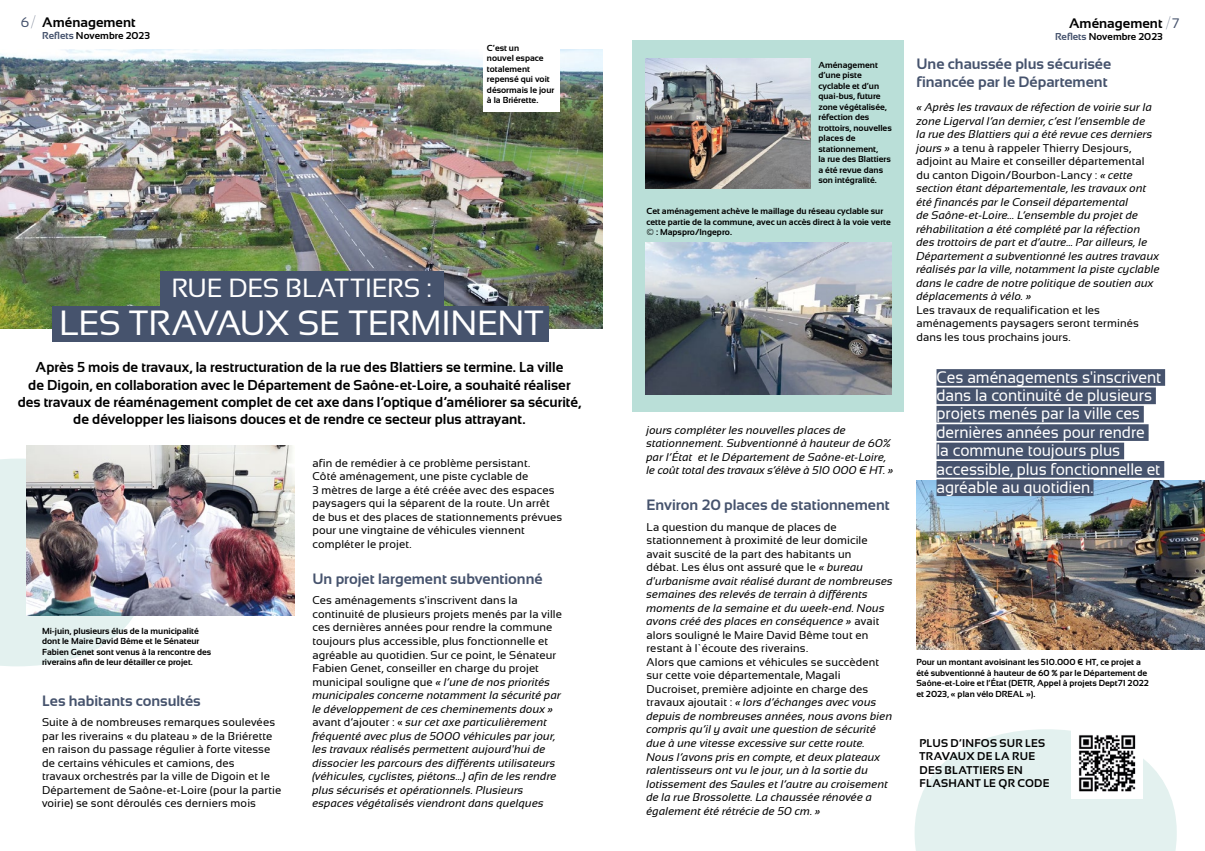
<style>
.page{position:relative;width:1205px;height:851px;background:#fff}
.page>*{position:absolute;margin:0;border:0;box-sizing:border-box;transform-origin:0 0}
.t1{font:35px "Sansation";letter-spacing:-.01em;color:#fff}
.t2{font:26.25px "Sansation";letter-spacing:-.01em;color:#fff}
.t3{font:16.62px/18.4px "Sansation";letter-spacing:-.005em;color:#fff;scale:.94 1}
.t4{font:700 15px/18px "Sansation";color:#46536d}
.t5{font:700 14.38px/17.2px "Sansation";color:#000;text-align:center}
.t6{font:700 13.75px "Sansation";color:#000}
.t7{font:13.75px "Sansation";color:#46536d}
.t8{font:italic 11.25px/13.5px "Sansation";letter-spacing:.01em;color:#000}
.t9{font:11.25px/13.5px "Sansation";letter-spacing:.01em;color:#000}
.t10{font:700 11.25px/13.5px "Sansation";letter-spacing:.02em;color:#000}
.t11{font:700 10px "Sansation";color:#000}
.t12{font:700 8.75px/10.5px "Sansation";color:#000}
.s1{font-family:"Hiragino Sans W0"}
.s2{font-family:"Hiragino Sans W0";font-weight:400;color:#46536d}
.s3{font-weight:400;color:#46536d}
.s4{color:#46536d}
.s5{font-style:normal}
</style>
<div class="page">
<img style="left:0;top:50px;width:602px;height:278px">
<svg style="left:914px;top:729px;width:263px;height:121px"></svg>
<svg style="left:0;top:458px;width:134px;height:208px;background:#e6f2f1"></svg>
<div style="left:632px;top:40px;width:272px;height:371px;background:#badfd8"></div>
<div style="left:161px;top:271px;width:283px;height:36px;background:#46536d"></div>
<div style="left:52px;top:306px;width:496px;height:35px;background:#46536d"></div>
<div style="left:483px;top:41px;width:77px;height:70px;background:#fff"></div>
<img style="left:1072px;top:729px;width:70px;height:69px">
<img style="left:645px;top:242px;width:246px;height:152px">
<img style="left:26px;top:446px;width:269px;height:170px">
<img style="left:916px;top:480px;width:289px;height:169px">
<div style="left:936px;top:369px;width:229px;height:17px;background:#46536d"></div>
<div style="left:936px;top:387px;width:220px;height:17px;background:#46536d"></div>
<div style="left:936px;top:406px;width:208px;height:16px;background:#46536d"></div>
<div style="left:936px;top:424px;width:212px;height:17px;background:#46536d"></div>
<div style="left:936px;top:442px;width:188px;height:17px;background:#46536d"></div>
<div style="left:936px;top:461px;width:228px;height:16px;background:#46536d"></div>
<div style="left:936px;top:479px;width:157px;height:17px;background:#46536d"></div>
<img style="left:645px;top:58px;width:165px;height:130px">
<p class="t7" style="left:21px;top:15px;width:16px">6 <span class="s1">/</span></p>
<p class="t6" style="left:1069px;top:15px;width:112px">Aménagement <span class="s2">/</span> <span class="s3">7</span></p>
<p class="t11" style="left:1055px;top:31px;width:109px"><span class="s4">Reflets</span> Novembre 2023</p>
<p class="t6" style="left:42px;top:14px;width:95px">Aménagement</p>
<p class="t11" style="left:42px;top:30px;width:109px"><span class="s4">Reflets</span> Novembre 2023</p>
<p class="t12" style="left:487px;top:43px;width:69px">C’est un<br>nouvel espace totalement repensé qui voit désormais le jour à la Briérette.</p>
<h2 class="t2" style="left:171px;top:273px;width:262px">RUE DES BLATTIERS :</h2>
<h1 class="t1" style="left:59px;top:303px;width:487px">LES TRAVAUX SE TERMINENT</h1>
<p class="t5" style="left:18px;top:359px;width:565px">Après 5 mois de travaux, la restructuration de la rue des Blattiers se termine. La ville<br>de Digoin, en collaboration avec le Département de Saône-et-Loire, a souhaité réaliser des travaux de réaménagement complet de cet axe dans l’optique d’améliorer sa sécurité, de développer les liaisons douces et de rendre ce secteur plus attrayant.</p>
<p class="t12" style="left:42px;top:625px;width:171px">Mi-juin, plusieurs élus de la municipalité dont le Maire David Bême et le Sénateur Fabien Genet sont venus à la rencontre des riverains afin de leur détailler ce projet.</p>
<h3 class="t4" style="left:42px;top:691px;width:160px">Les habitants consultés</h3>
<p class="t9" style="left:42px;top:715px;width:241px">Suite à de nombreuses remarques soulevées par les riverains « du plateau » de la Briérette en raison du passage régulier à forte vitesse de certains véhicules et camions, des<br>travaux orchestrés par la ville de Digoin et le Département de Saône-et-Loire (pour la partie voirie) se sont déroulés ces derniers mois</p>
<p class="t9" style="left:312px;top:456px;width:251px">afin de remédier à ce problème persistant.<br>Côté aménagement, une piste cyclable de<br>3 mètres de large a été créée avec des espaces paysagers qui la séparent de la route. Un arrêt de bus et des places de stationnements prévues pour une vingtaine de véhicules viennent compléter le projet.</p>
<h3 class="t4" style="left:312px;top:569px;width:232px">Un projet largement subventionné</h3>
<p class="t8" style="left:312px;top:593px;width:251px"><span class="s5">Ces aménagements s'inscrivent dans la continuité de plusieurs projets menés par la ville ces dernières années pour rendre la commune toujours plus accessible, plus fonctionnelle et agréable au quotidien. Sur ce point, le Sénateur Fabien Genet, conseiller en charge du projet municipal souligne que</span> « l’une de nos priorités municipales concerne notamment la sécurité par le développement de ces cheminements doux » <span class="s5">avant d’ajouter : «</span> sur cet axe particulièrement fréquenté avec plus de 5000 véhicules par jour, les travaux réalisés permettent aujourd'hui de dissocier les parcours des différents utilisateurs (véhicules, cyclistes, piétons…) afin de les rendre plus sécurisés et opérationnels. Plusieurs espaces végétalisés viendront dans quelques</p>
<p class="t12" style="left:818px;top:59px;width:75px">Aménagement d’une piste cyclable et d’un quai-bus, future zone végétalisée, réfection des trottoirs, nouvelles places de stationnement,<br>la rue des Blattiers a été revue dans son intégralité.</p>
<p class="t12" style="left:646px;top:206px;width:246px">Cet aménagement achève le maillage du réseau cyclable sur cette partie de la commune, avec un accès direct à la voie verte © : Mapspro/Ingepro.</p>
<p class="t8" style="left:646px;top:423px;width:249px">jours compléter les nouvelles places de stationnement. Subventionné à hauteur de 60% par l’État et le Département de Saône-et-Loire, le coût total des travaux s’élève à 510 000 € HT. »</p>
<h3 class="t4" style="left:646px;top:496px;width:245px">Environ 20 places de stationnement</h3>
<p class="t8" style="left:646px;top:520px;width:248px"><span class="s5">La question du manque de places de stationnement à proximité de leur domicile avait suscité de la part des habitants un<br>débat. Les élus ont assuré que le</span> « bureau d'urbanisme avait réalisé durant de nombreuses semaines des relevés de terrain à différents moments de la semaine et du week-end. Nous avons créé des places en conséquence » <span class="s5">avait alors souligné le Maire David Bême tout en restant à l`écoute des riverains.<br>Alors que camions et véhicules se succèdent sur cette voie départementale, Magali Ducroiset, première adjointe en charge des travaux ajoutait :</span> « lors d’échanges avec vous depuis de nombreuses années, nous avons bien compris qu’il y avait une question de sécurité due à une vitesse excessive sur cette route.<br>Nous l’avons pris en compte, et deux plateaux ralentisseurs ont vu le jour, un à la sortie du lotissement des Saules et l’autre au croisement de la rue Brossolette. La chaussée rénovée a également été rétrécie de 50 cm. »</p>
<h3 class="t4" style="left:916px;top:55px;width:196px">Une chaussée plus sécurisée financée par le Département</h3>
<p class="t8" style="left:916px;top:101px;width:245px">« Après les travaux de réfection de voirie sur la zone Ligerval l’an dernier, c’est l’ensemble de<br>la rue des Blattiers qui a été revue ces derniers jours » <span class="s5">a tenu à rappeler Thierry Desjours, adjoint au Maire et conseiller départemental du canton Digoin/Bourbon-Lancy :</span> « cette section étant départementale, les travaux ont été financés par le Conseil départemental<br>de Saône-et-Loire... L’ensemble du projet de réhabilitation a été complété par la réfection des trottoirs de part et d’autre… Par ailleurs, le Département a subventionné les autres travaux réalisés par la ville, notamment la piste cyclable dans le cadre de notre politique de soutien aux déplacements à vélo. »</p>
<p class="t9" style="left:916px;top:303px;width:224px">Les travaux de requalification et les aménagements paysagers seront terminés dans les tous prochains jours.</p>
<h3 class="t3" style="left:936px;top:367px;width:241px">Ces aménagements s'inscrivent dans la continuité de plusieurs projets menés par la ville ces dernières années pour rendre la commune toujours plus accessible, plus fonctionnelle et agréable au quotidien.</h3>
<p class="t12" style="left:916px;top:656px;width:234px">Pour un montant avoisinant les 510.000 € HT, ce projet a été subventionné à hauteur de 60 % par le Département de Saône-et-Loire et l’État (DETR, Appel à projets Dept71 2022 et 2023, « plan vélo DREAL »).</p>
<p class="t10" style="left:919px;top:735px;width:131px">PLUS D’INFOS SUR LES<br>TRAVAUX DE LA RUE<br>DES BLATTIERS EN<br>FLASHANT LE QR CODE</p>
</div>
